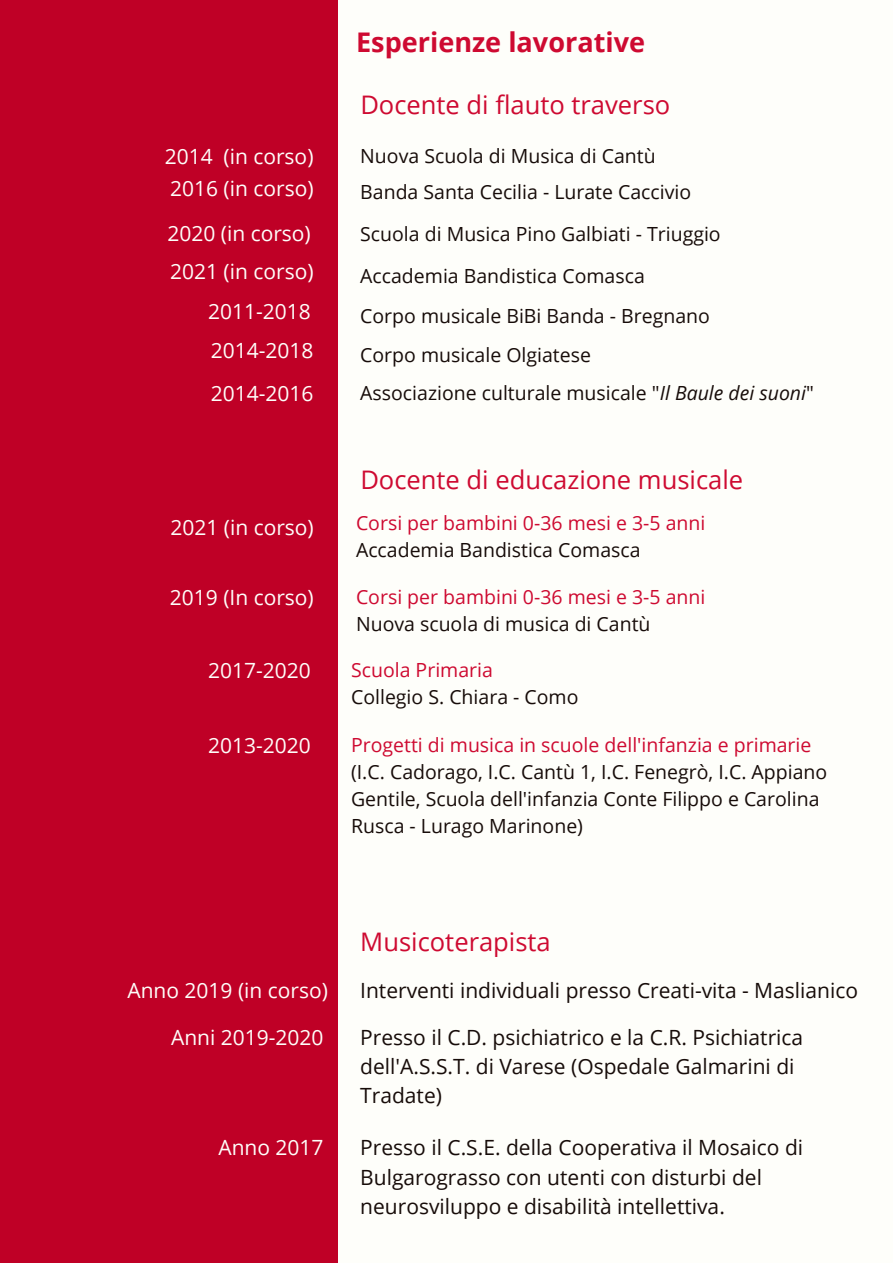
<style>
.page{position:relative;width:893px;height:1264px;background:#fff}
.page>*{position:absolute;margin:0;border:0;box-sizing:border-box;transform-origin:0 0}
.t1{font:700 27px "Open Sans";color:#ce0a31}
.t2{font:25.5px "Open Sans";color:#ce0a31}
.t3{font:21px/29.2px "Open Sans";color:#170c09}
.t4{font:21px/32px "Open Sans";color:#fefefa}
.t5{font:19.5px/27px "Open Sans";color:#170c09}
.t6{font:19.5px "Open Sans";color:#ce0a31}
.s1{font-style:italic}
</style>
<div class="page">
<div style="left:0;top:0;width:892px;height:1262px;background:#fefefa"></div>
<div style="left:0;top:0;width:338px;height:1262px;background:#bf0026"></div>
<h1 class="t1" style="left:356px;top:23px;width:290px">Esperienze lavorative</h1>
<h2 class="t2" style="left:360px;top:86px;width:311px">Docente di flauto traverso</h2>
<p class="t4" style="left:165px;top:140px;width:150px">2014 (in corso)<br>2016 (in corso)</p>
<p class="t5" style="left:360px;top:137px;width:332px;line-height:36.2px">Nuova Scuola di Musica di Cantù<br>Banda Santa Cecilia - Lurate Caccivio</p>
<p class="t4" style="left:167px;top:217px;width:145px">2020 (in corso)</p>
<p class="t5" style="left:360px;top:220px;width:362px">Scuola di Musica Pino Galbiati - Triuggio</p>
<p class="t4" style="left:170px;top:255px;width:145px">2021 (in corso)</p>
<p class="t5" style="left:360px;top:261px;width:286px">Accademia Bandistica Comasca</p>
<p class="t4" style="left:208px;top:295px;width:104px">2011-2018</p>
<p class="t5" style="left:360px;top:301px;width:351px">Corpo musicale BiBi Banda - Bregnano</p>
<p class="t4" style="left:211px;top:334px;width:104px">2014-2018</p>
<p class="t5" style="left:360px;top:340px;width:232px">Corpo musicale Olgiatese</p>
<p class="t4" style="left:211px;top:376px;width:104px">2014-2016</p>
<p class="t5" style="left:360px;top:378px;width:455px">Associazione culturale musicale "<span class="s1">Il Baule dei suoni</span>"</p>
<p class="t4" style="left:170px;top:510px;width:145px">2021 (in corso)</p>
<p class="t4" style="left:170px;top:581px;width:145px">2019 (In corso)</p>
<p class="t4" style="left:208px;top:653px;width:104px">2017-2020</p>
<h2 class="t2" style="left:360px;top:461px;width:384px">Docente di educazione musicale</h2>
<p class="t6" style="left:356px;top:509px;width:351px">Corsi per bambini 0-36 mesi e 3-5 anni</p>
<p class="t5" style="left:356px;top:536px;width:286px">Accademia Bandistica Comasca</p>
<p class="t6" style="left:356px;top:583px;width:351px">Corsi per bambini 0-36 mesi e 3-5 anni</p>
<p class="t5" style="left:356px;top:610px;width:296px">Nuova scuola di musica di Cantù</p>
<p class="t6" style="left:351px;top:655px;width:143px">Scuola Primaria</p>
<p class="t5" style="left:351px;top:682px;width:229px">Collegio S. Chiara - Como</p>
<p class="t4" style="left:208px;top:729px;width:104px">2013-2020</p>
<p class="t6" style="left:351px;top:731px;width:462px">Progetti di musica in scuole dell'infanzia e primarie</p>
<p class="t5" style="left:351px;top:758px;width:477px">(I.C. Cadorago, I.C. Cantù 1, I.C. Fenegrò, I.C. Appiano<br>Gentile, Scuola dell'infanzia Conte Filippo e Carolina<br>Rusca - Lurago Marinone)</p>
<p class="t4" style="left:127px;top:973px;width:202px">Anno 2019 (in corso)</p>
<p class="t4" style="left:171px;top:1020px;width:154px">Anni 2019-2020</p>
<p class="t4" style="left:218px;top:1131px;width:107px">Anno 2017</p>
<h2 class="t2" style="left:360px;top:923px;width:192px">Musicoterapista</h2>
<p class="t3" style="left:360px;top:975px;width:499px">Interventi individuali presso Creati-vita - Maslianico</p>
<p class="t3" style="left:360px;top:1021px;width:444px">Presso il C.D. psichiatrico e la C.R. Psichiatrica dell'A.S.S.T. di Varese (Ospedale Galmarini di<br>Tradate)</p>
<p class="t3" style="left:360px;top:1132px;width:444px">Presso il C.S.E. della Cooperativa il Mosaico di<br>Bulgarograsso con utenti con disturbi del neurosviluppo e disabilità intellettiva.</p>
</div>
